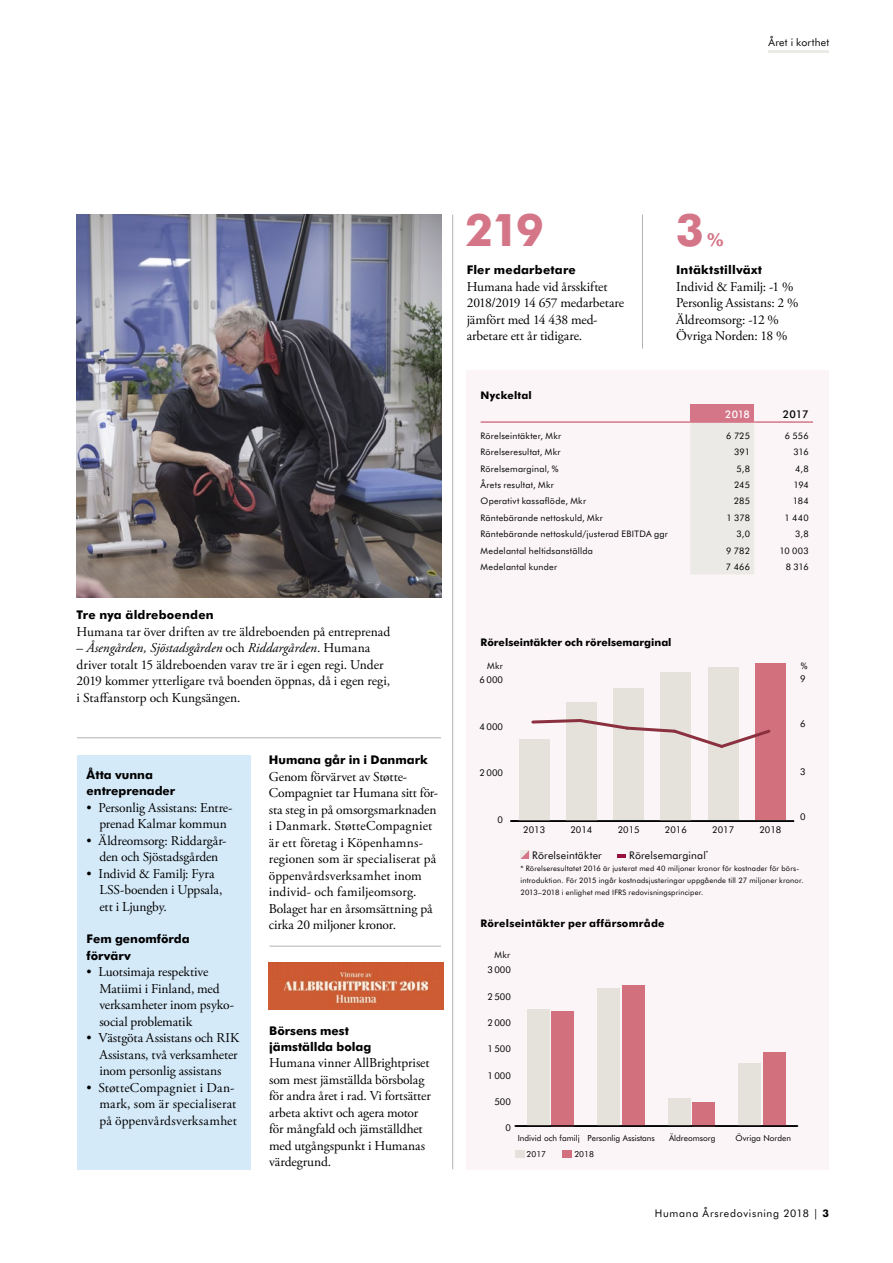
<style>
.page{position:relative;width:893px;height:1263px;background:#fff}
.page>*{position:absolute;margin:0;border:0;box-sizing:border-box;transform-origin:0 0}
.t1{font:800 45px "Futura BT";color:#d47688}
.t2{font:800 18px "Futura BT";color:#d47688}
.t3{font:13.5px/16.5px "Adobe Garamond Pro";letter-spacing:-.005em;color:#000}
.t4{font:800 12px/16.2px "Futura BT";color:#000}
.t5{font:500 10.65px "Futura BT";color:#000}
.t6{font:800 10.5px "Futura BT";letter-spacing:.015em;color:#000}
.t7{font:10.5px "Futura BT";letter-spacing:.02em;color:#000}
.t8{font:10.5px "Futura BT";letter-spacing:.065em;color:#000}
.t9{font:500 10.5px "Futura BT";color:#fff}
.t10{font:9.3px "Futura BT";color:#000}
.t11{font:9px "Futura BT";letter-spacing:.025em;color:#000}
.t12{font:8.25px "Futura BT";color:#000}
.t13{font:7.5px/12px "Futura BT";letter-spacing:.02em;color:#000}
.s1{font-style:italic}
.s2{font-weight:800}
</style>
<div class="page">
<div style="left:467px;top:370px;width:362px;height:799px;background:#fbf5f7"></div>
<div style="left:519px;top:739px;width:30px;height:81px;background:#e4e2da"></div>
<div style="left:566px;top:702px;width:31px;height:118px;background:#e4e2da"></div>
<div style="left:614px;top:688px;width:30px;height:132px;background:#e4e2da"></div>
<div style="left:661px;top:672px;width:30px;height:148px;background:#e4e2da"></div>
<div style="left:708px;top:667px;width:30px;height:153px;background:#e4e2da"></div>
<div style="left:755px;top:663px;width:31px;height:157px;background:#d3707e"></div>
<svg style="left:531px;top:717px;width:240px;height:33px"></svg>
<hr style="left:511px;top:820px;width:283px;height:2px;background:#000">
<svg style="left:520px;top:850px;width:9px;height:9px"></svg>
<svg style="left:617px;top:854px;width:9px;height:3px"></svg>
<div style="left:690px;top:405px;width:64px;height:17px;background:#d47688"></div>
<div style="left:690px;top:423px;width:64px;height:151px;background:#ebeae6"></div>
<hr style="left:754px;top:421px;width:59px;height:2px;background:#d47688">
<hr style="left:690px;top:421px;width:64px;height:2px;background:#d47688">
<hr style="left:481px;top:421px;width:209px;height:2px;background:#d47688">
<div style="left:552px;top:1011px;width:22px;height:115px;background:#d3707e"></div>
<div style="left:622px;top:986px;width:22px;height:140px;background:#d3707e"></div>
<div style="left:693px;top:1102px;width:22px;height:24px;background:#d3707e"></div>
<div style="left:763px;top:1052px;width:22px;height:74px;background:#d3707e"></div>
<div style="left:527px;top:1010px;width:22px;height:116px;background:#e4e2da"></div>
<div style="left:598px;top:988px;width:22px;height:138px;background:#e4e2da"></div>
<div style="left:668px;top:1099px;width:22px;height:27px;background:#e4e2da"></div>
<div style="left:739px;top:1064px;width:22px;height:62px;background:#e4e2da"></div>
<hr style="left:515px;top:1125px;width:283px;height:2px;background:#000">
<div style="left:515px;top:1150px;width:9px;height:8px;background:#e4e2da"></div>
<div style="left:562px;top:1150px;width:10px;height:8px;background:#d3707e"></div>
<hr style="left:452px;top:215px;width:1px;height:954px;background:#b6b1ad">
<hr style="left:642px;top:215px;width:1px;height:134px;background:#b6b1ad">
<div style="left:77px;top:755px;width:173px;height:414px;background:#d5eaf9"></div>
<hr style="left:77px;top:737px;width:364px;height:1px;background:#b6b1ad">
<hr style="left:270px;top:946px;width:171px;height:1px;background:#b6b1ad">
<img style="left:269px;top:963px;width:174px;height:47px">
<img style="left:77px;top:215px;width:364px;height:382px">
<hr style="left:768px;top:50px;width:61px;height:3px;background:#ebeae6">
<p class="t7" style="left:768px;top:36px;width:62px">Året i korthet</p>
<p class="t4" style="left:77px;top:606px;width:139px">Tre nya äldreboenden</p>
<p class="t3" style="left:77px;top:624px;width:315px">Humana tar över driften av tre äldreboenden på entreprenad</p>
<p class="t3" style="left:77px;top:640px;width:315px">– <span class="s1">Åsengården, Sjöstadsgården</span> och <span class="s1">Riddargården</span>. Humana driver totalt 15 äldreboenden varav tre är i egen regi. Under 2019 kommer ytterligare två boenden öppnas, då i egen regi, i Staffanstorp och Kungsängen.</p>
<p class="t4" style="left:87px;top:766px;width:90px">Åtta vunna entreprenader</p>
<p class="t3" style="left:87px;top:800px;width:147px;text-align:center">• Personlig Assistans: Entre&shy;prenad Kalmar kommun</p>
<p class="t3" style="left:87px;top:833px;width:141px;text-align:center">• Äldreomsorg: Riddargår&shy;den och Sjöstadsgården</p>
<p class="t3" style="left:99px;top:866px;width:124px;text-indent:-13px">• Individ &amp; Familj: Fyra<br>LSS-boenden i Uppsala, ett i Ljungby.</p>
<p class="t4" style="left:87px;top:931px;width:104px">Fem genomförda förvärv</p>
<p class="t3" style="left:99px;top:964px;width:136px;text-indent:-13px">• Luotsimaja respektive<br>Matiimi i Finland, med verksamheter inom psyko&shy;social problematik</p>
<p class="t3" style="left:99px;top:1030px;width:141px;text-align:justify;text-indent:-13px">• Västgöta Assistans och RIK Assistans, två verksamheter inom personlig assistans</p>
<p class="t3" style="left:99px;top:1079px;width:139px;text-indent:-13px">• StøtteCompagniet i Dan&shy;mark, som är specialiserat på öppenvårdsverksamhet</p>
<p class="t4" style="left:269px;top:751px;width:160px">Humana går in i Danmark</p>
<p class="t3" style="left:269px;top:768px;width:171px">Genom förvärvet av Støtte-<br>Compagniet tar Humana sitt för&shy;sta steg in på omsorgsmarknaden i Danmark. StøtteCompagniet är ett företag i Köpenhamns&shy;regionen som är specialiserat på öppenvårdsverksamhet inom individ- och familjeomsorg.<br>Bolaget har en årsomsättning på cirka 20 miljoner kronor.</p>
<p class="t4" style="left:269px;top:1022px;width:104px">Börsens mest jämställda bolag</p>
<p class="t3" style="left:269px;top:1055px;width:163px">Humana vinner AllBrightpriset som mest jämställda börsbolag för andra året i rad. Vi fortsätter arbeta aktivt och agera motor för mångfald och jämställdhet med utgångspunkt i Humanas värdegrund.</p>
<h1 class="t1" style="left:465px;top:202px;width:80px">219</h1>
<p class="t4" style="left:467px;top:261px;width:111px">Fler medarbetare</p>
<p class="t3" style="left:467px;top:278px;width:159px">Humana hade vid årsskiftet<br>2018/2019 14 657 medarbetare jämfört med 14 438 med&shy;arbetare ett år tidigare.</p>
<p class="t6" style="left:481px;top:389px;width:53px">Nyckeltal</p>
<h1 class="t1" style="left:676px;top:202px;width:30px">3</h1>
<h2 class="t2" style="left:707px;top:229px;width:18px">%</h2>
<p class="t4" style="left:676px;top:261px;width:88px">Intäktstillväxt</p>
<p class="t3" style="left:676px;top:278px;width:124px">Individ &amp; Familj: -1 %<br>Personlig Assistans: 2 %<br>Äldreomsorg: -12 %<br>Övriga Norden: 18 %</p>
<p class="t9" style="left:725px;top:407px;width:26px">2018</p>
<p class="t5" style="left:783px;top:407px;width:27px">2017</p>
<p class="t11" style="left:481px;top:430px;width:82px">Rörelseintäkter, Mkr</p>
<p class="t11" style="left:726px;top:430px;width:25px">6 725</p>
<p class="t11" style="left:785px;top:430px;width:25px">6 556</p>
<p class="t11" style="left:481px;top:446px;width:81px">Rörelseresultat, Mkr</p>
<p class="t11" style="left:734px;top:446px;width:17px">391</p>
<p class="t11" style="left:793px;top:446px;width:17px">316</p>
<p class="t11" style="left:481px;top:463px;width:79px">Rörelsemarginal, %</p>
<p class="t11" style="left:736px;top:463px;width:15px">5,8</p>
<p class="t11" style="left:795px;top:463px;width:15px">4,8</p>
<p class="t11" style="left:481px;top:479px;width:75px">Årets resultat, Mkr</p>
<p class="t11" style="left:734px;top:479px;width:17px">245</p>
<p class="t11" style="left:793px;top:479px;width:17px">194</p>
<p class="t11" style="left:481px;top:495px;width:107px">Operativt kassaflöde, Mkr</p>
<p class="t11" style="left:734px;top:495px;width:18px">285</p>
<p class="t11" style="left:793px;top:495px;width:18px">184</p>
<p class="t11" style="left:481px;top:512px;width:124px">Räntebärande nettoskuld, Mkr</p>
<p class="t11" style="left:726px;top:512px;width:25px">1 378</p>
<p class="t11" style="left:785px;top:512px;width:26px">1 440</p>
<p class="t11" style="left:481px;top:528px;width:189px">Räntebärande nettoskuld/justerad EBITDA ggr</p>
<p class="t11" style="left:736px;top:528px;width:15px">3,0</p>
<p class="t11" style="left:795px;top:528px;width:15px">3,8</p>
<p class="t11" style="left:481px;top:545px;width:114px">Medelantal heltidsanställda</p>
<p class="t11" style="left:726px;top:545px;width:25px">9 782</p>
<p class="t11" style="left:779px;top:545px;width:31px">10 003</p>
<p class="t11" style="left:481px;top:561px;width:78px">Medelantal kunder</p>
<p class="t11" style="left:726px;top:561px;width:26px">7 466</p>
<p class="t11" style="left:786px;top:561px;width:24px">8 316</p>
<p class="t6" style="left:481px;top:635px;width:192px">Rörelseintäkter och rörelsemarginal</p>
<p class="t11" style="left:487px;top:660px;width:17px">Mkr</p>
<p class="t11" style="left:801px;top:660px;width:8px">%</p>
<p class="t10" style="left:480px;top:674px;width:25px">6 000</p>
<p class="t10" style="left:800px;top:672px;width:7px">9</p>
<p class="t10" style="left:480px;top:720px;width:25px">4 000</p>
<p class="t10" style="left:800px;top:718px;width:7px">6</p>
<p class="t10" style="left:480px;top:767px;width:25px">2 000</p>
<p class="t10" style="left:800px;top:765px;width:7px">3</p>
<p class="t10" style="left:498px;top:814px;width:7px">0</p>
<p class="t10" style="left:800px;top:811px;width:7px">0</p>
<p class="t10" style="left:523px;top:824px;width:24px">2013</p>
<p class="t10" style="left:570px;top:824px;width:24px">2014</p>
<p class="t10" style="left:618px;top:824px;width:24px">2015</p>
<p class="t10" style="left:665px;top:824px;width:24px">2016</p>
<p class="t10" style="left:712px;top:824px;width:24px">2017</p>
<p class="t10" style="left:759px;top:824px;width:24px">2018</p>
<p class="t7" style="left:532px;top:848px;width:71px">Rörelseintäkter</p>
<p class="t7" style="left:629px;top:848px;width:81px">Rörelsemarginal<sup>*</sup></p>
<p class="t13" style="left:520px;top:862px;width:285px">* Rörelseresultatet 2016 är justerat med 40 miljoner kronor för kostnader för börs&shy;introduktion. För 2015 ingår kostnadsjusteringar uppgående till 27 miljoner kronor.<br>2013–2018 i enlighet med IFRS redovisningsprinciper.</p>
<p class="t6" style="left:481px;top:916px;width:186px">Rörelseintäkter per affärsområde</p>
<p class="t11" style="left:495px;top:949px;width:17px">Mkr</p>
<p class="t10" style="left:487px;top:964px;width:25px">3 000</p>
<p class="t10" style="left:487px;top:990px;width:25px">2 500</p>
<p class="t10" style="left:487px;top:1017px;width:25px">2 000</p>
<p class="t10" style="left:487px;top:1043px;width:25px">1 500</p>
<p class="t10" style="left:487px;top:1069px;width:25px">1 000</p>
<p class="t10" style="left:494px;top:1095px;width:18px">500</p>
<p class="t10" style="left:505px;top:1122px;width:7px">0</p>
<p class="t12" style="left:518px;top:1133px;width:139px">Individ och familj Personlig Assistans</p>
<p class="t12" style="left:669px;top:1133px;width:48px">Äldreomsorg</p>
<p class="t12" style="left:736px;top:1133px;width:57px">Övriga Norden</p>
<p class="t12" style="left:527px;top:1149px;width:21px">2017</p>
<p class="t12" style="left:574px;top:1149px;width:21px">2018</p>
<p class="t8" style="left:655px;top:1207px;width:176px">Humana Årsredovisning 2018 | <span class="s2">3</span></p>
</div>
